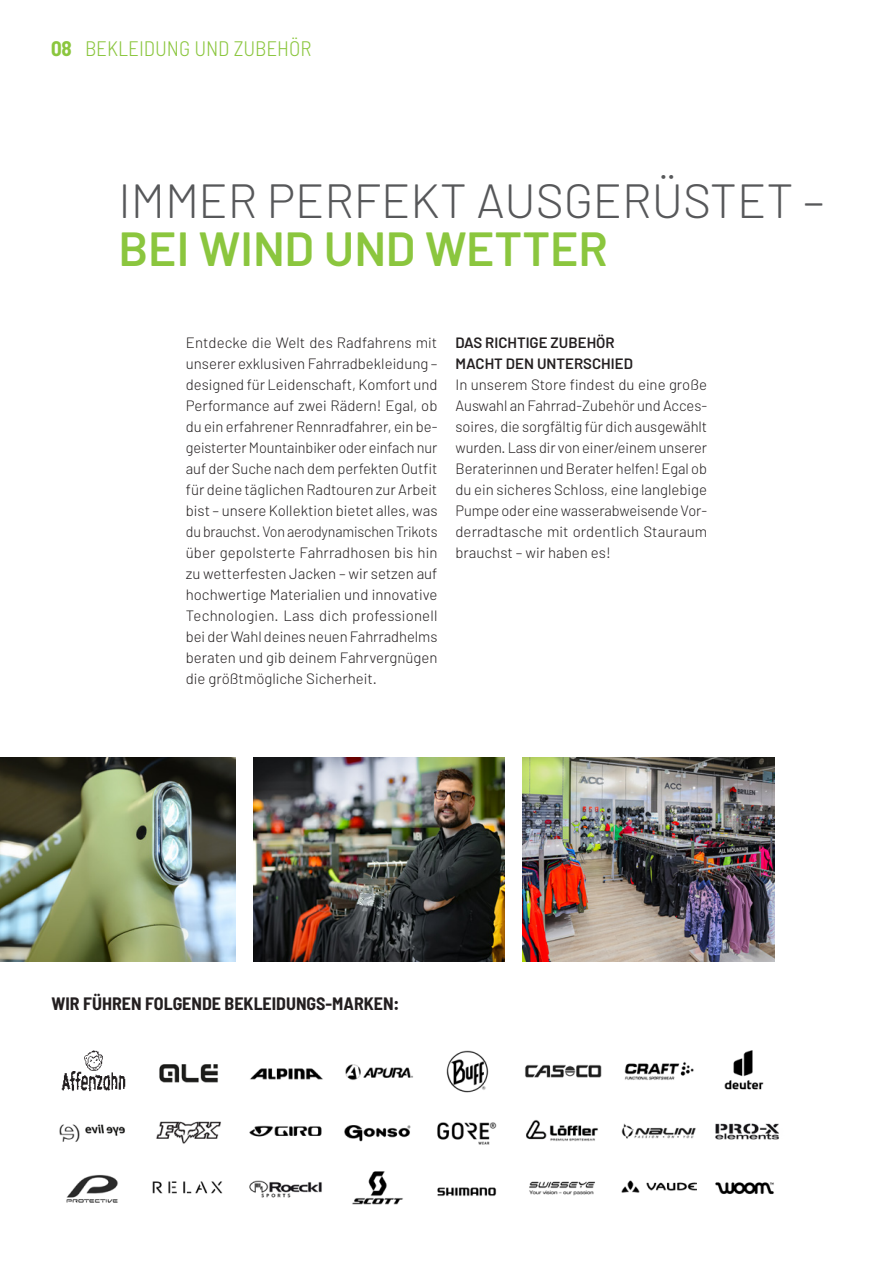
<style>
.page{position:relative;width:893px;height:1263px;background:#fff}
.page>*{position:absolute;margin:0;border:0;box-sizing:border-box;transform-origin:0 0}
.Head{font:300 48px/48px "Barlow";color:#57585a}
.Jahreszahl_2{font:300 semi-condensed 21px "Barlow";color:#8bc63e}
.Jahreszahl_2-2{font:700 semi-condensed 21px "Barlow";color:#8bc63e}
.Zwischenhead_neu{font:700 semi-condensed 18px "Barlow";color:#231f20}
.copy{font:300 15px/21px "Barlow";color:#231f20;text-align:justify}
.Zwischenhead{font:600 15px/21px "Barlow";color:#231f20}
.s1{font-weight:600;color:#8bc63e}
</style>
<div class="page">
<img style="left:0;top:758px;width:235px;height:203px">
<img style="left:253px;top:758px;width:252px;height:203px">
<img style="left:523px;top:758px;width:251px;height:203px">
<img style="left:159px;top:1064px;width:59px;height:19px">
<img style="left:59px;top:1124px;width:66px;height:18px">
<img style="left:715px;top:1123px;width:64px;height:17px">
<img style="left:250px;top:1068px;width:73px;height:12px">
<img style="left:249px;top:1125px;width:73px;height:12px">
<img style="left:66px;top:1174px;width:52px;height:29px">
<img style="left:345px;top:1064px;width:68px;height:16px">
<img style="left:344px;top:1125px;width:67px;height:17px">
<img style="left:249px;top:1180px;width:73px;height:18px">
<img style="left:446px;top:1050px;width:43px;height:43px">
<img style="left:437px;top:1122px;width:60px;height:23px">
<img style="left:529px;top:1181px;width:66px;height:15px">
<img style="left:525px;top:1064px;width:77px;height:14px">
<img style="left:526px;top:1120px;width:72px;height:21px">
<img style="left:622px;top:1180px;width:74px;height:13px">
<img style="left:624px;top:1062px;width:70px;height:18px">
<img style="left:621px;top:1123px;width:75px;height:16px">
<img style="left:724px;top:1050px;width:40px;height:40px">
<img style="left:352px;top:1171px;width:51px;height:34px">
<img style="left:156px;top:1121px;width:65px;height:23px">
<img style="left:152px;top:1181px;width:71px;height:13px">
<img style="left:715px;top:1182px;width:59px;height:12px">
<img style="left:437px;top:1187px;width:60px;height:9px">
<img style="left:61px;top:1050px;width:65px;height:42px">
<p class="Jahreszahl_2-2" style="left:51px;top:35px;width:22px">08</p>
<p class="Jahreszahl_2" style="left:85px;top:35px;width:228px">BEKLEIDUNG UND ZUBEHÖR</p>
<p class="Head" style="left:118px;top:176px;width:707px">IMMER PERFEKT AUSGERÜSTET –<br><span class="s1">BEI WIND UND WETTER</span></p>
<p class="copy" style="left:186px;top:332px;width:253px">Entdecke die Welt des Radfahrens mit unserer exklusiven Fahrradbekleidung – designed für Leidenschaft, Komfort und Performance auf zwei Rädern! Egal, ob du ein erfahrener Rennradfahrer, ein be&shy;geisterter Mountainbiker oder einfach nur auf der Suche nach dem perfekten Outfit für deine täglichen Radtouren zur Arbeit bist – unsere Kollektion bietet alles, was du brauchst. Von aerodynamischen Trikots über gepolsterte Fahrradhosen bis hin zu wetterfesten Jacken – wir setzen auf hochwertige Materialien und innovative Technologien. Lass dich professionell bei der Wahl deines neuen Fahrradhelms beraten und gib deinem Fahrvergnügen die größtmögliche Sicherheit.</p>
<p class="Zwischenhead" style="left:455px;top:332px;width:179px">DAS RICHTIGE ZUBEHÖR<br>MACHT DEN UNTERSCHIED</p>
<p class="copy" style="left:455px;top:374px;width:253px">In unserem Store findest du eine große Auswahl an Fahrrad-Zubehör und Acces&shy;soires, die sorgfältig für dich ausgewählt wurden. Lass dir von einer/einem unserer Beraterinnen und Berater helfen! Egal ob du ein sicheres Schloss, eine langlebige Pumpe oder eine wasserabweisende Vor&shy;derradtasche mit ordentlich Stauraum brauchst – wir haben es!</p>
<p class="Zwischenhead_neu" style="left:52px;top:992px;width:349px">WIR FÜHREN FOLGENDE BEKLEIDUNGS-MARKEN:</p>
</div>
